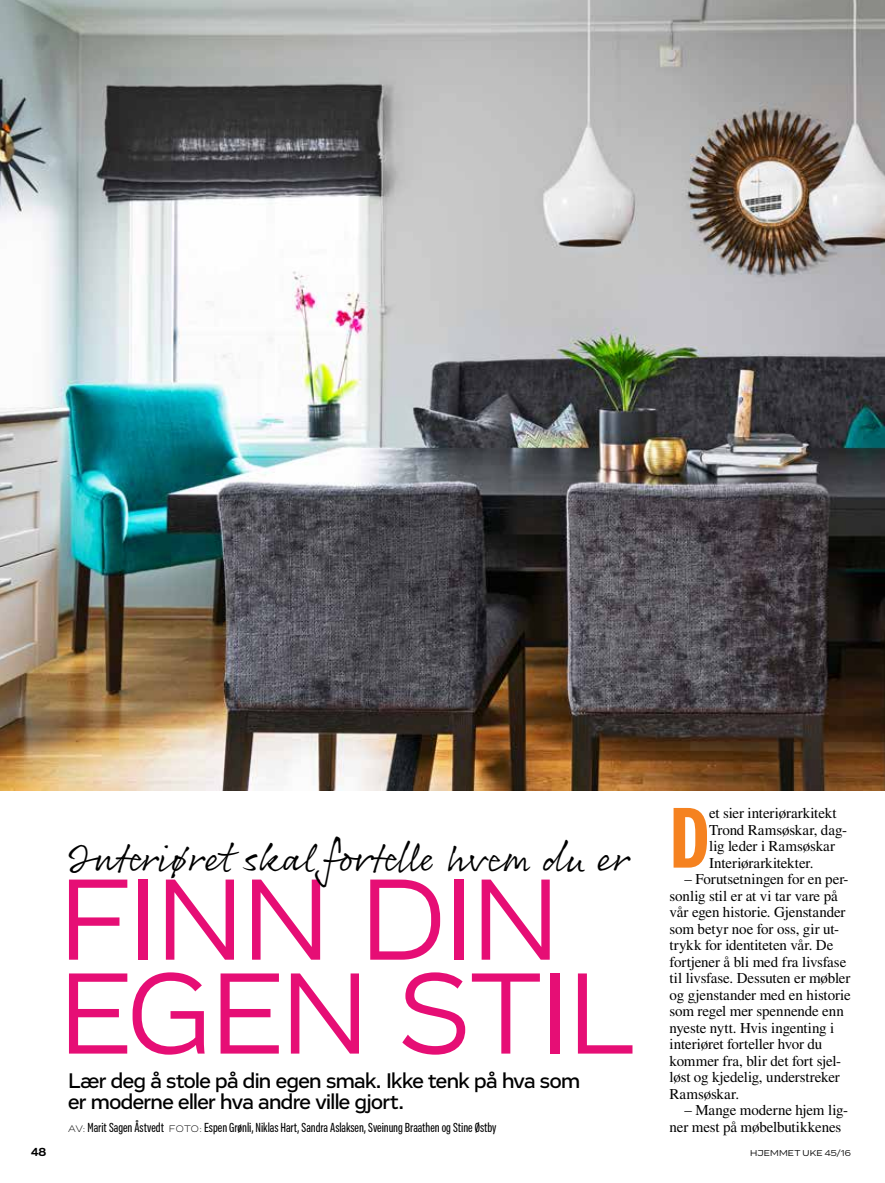
<style>
.page{position:relative;width:885px;height:1183px;background:#fff}
.page>*{position:absolute;margin:0;border:0;box-sizing:border-box;transform-origin:0 0}
.t1{font:118.65px/93.8px "Vito";letter-spacing:-.025em;color:#e60e75}
.t2{font:900 88.35px "Vito Compressed";color:#f58220}
.t3{font:40.8px "Rollerscript Smooth";color:#000}
.t4{font:500 21.75px/21px "Vito";letter-spacing:-.025em;color:#000}
.t5{font:15px/16.5px "Times LT Std";letter-spacing:-.01em;color:#000}
.t6{font:500 13.5px "Vito Compressed";color:#000}
.t7{font:700 12px "Vito";color:#000}
.t8{font:8.7px "Vito Extended";letter-spacing:.02em;color:#000}
.s1{font-family:"Vito Extended";font-weight:300;font-size:9.75px}
</style>
<div class="page">
<img style="left:0;top:0;width:884px;height:790px">
<h3 class="t3" style="left:68px;top:831px;width:563px">Interiøret skal fortelle hvem du er</h3>
<h1 class="t1" style="left:58px;top:872px;width:580px">FINN DIN<br>EGEN STIL</h1>
<h3 class="t4" style="left:68px;top:1069px;width:513px">Lær deg å stole på din egen smak. Ikke tenk på hva som er moderne eller hva andre ville gjort.</h3>
<p class="t6" style="left:68px;top:1119px;width:430px"><span class="s1">AV:</span> Marit Sagen Åstvedt <span class="s1">FOTO:</span> Espen Grønli, Niklas Hart, Sandra Aslaksen, Sveinung Braathen og Stine Østby</p>
<h2 class="t2" style="left:669px;top:787px;width:41px">D</h2>
<p class="t5" style="left:709px;top:804px;width:139px">et sier interiørarkitekt<br>Trond Ramsøskar, dag&shy;lig leder i Ramsøskar<br>Interiørarkitekter.</p>
<p class="t5" style="left:669px;top:870px;width:183px;text-indent:15px">– Forutsetningen for en per&shy;sonlig stil er at vi tar vare på vår egen historie. Gjenstander som betyr noe for oss, gir ut&shy;trykk for identiteten vår. De fortjener å bli med fra livsfase til livsfase. Dessuten er møbler og gjenstander med en historie som regel mer spennende enn nyeste nytt. Hvis ingenting i interiøret forteller hvor du kommer fra, blir det fort sjel&shy;løst og kjedelig, understreker<br>Ramsøskar.</p>
<p class="t5" style="left:669px;top:1101px;width:180px;text-indent:15px">– Mange moderne hjem lig&shy;ner mest på møbelbutikkenes</p>
<p class="t7" style="left:31px;top:1143px;width:17px">48</p>
<p class="t8" style="left:750px;top:1147px;width:102px">HJEMMET UKE 45/16</p>
</div>
